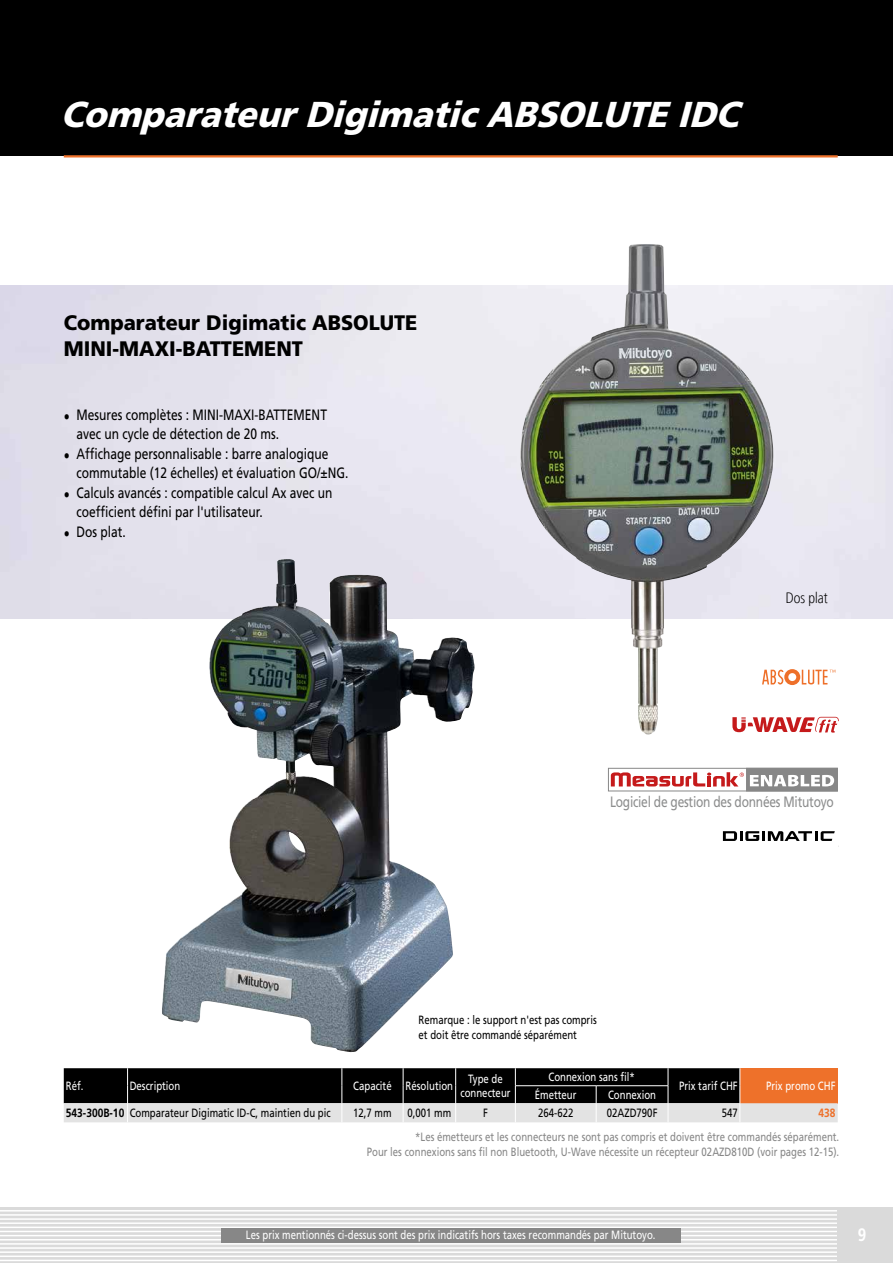
<style>
.page{position:relative;width:893px;height:1263px;background:#fff}
.page>*{position:absolute;margin:0;border:0;box-sizing:border-box;transform-origin:0 0}
.t1{font:italic 900 36px "Mitutoyo Frutiger";color:#fff}
.t2{font:900 21px/25.2px "Mitutoyo Frutiger";color:#000}
.t3{font:700 18px "Mitutoyo Frutiger";color:#fff}
.t4{font:15px/19.5px "Mitutoyo Frutiger";color:#000}
.t5{font:15px "Mitutoyo Frutiger";letter-spacing:-.015em;color:#8d8e8e}
.t6{font:300 15px "Mitutoyo Frutiger";color:#000}
.t7{font:12px/14.4px "Mitutoyo Frutiger";color:#fff;text-align:center}
.t8{font:12px/14.4px "Mitutoyo Frutiger";color:#878787;text-align:right}
.t9{font:12px/15px "Mitutoyo Frutiger";color:#000}
.t10{font:700 12px "Mitutoyo Frutiger";color:#ee702a}
.s1{font-weight:700}
</style>
<div class="page">
<div style="left:0;top:1208px;width:838px;height:55px;background:#dadada"></div>
<hr style="left:0;top:1210px;width:838px;height:1px;background:#fff">
<hr style="left:0;top:1214px;width:838px;height:2px;background:#fff">
<hr style="left:0;top:1218px;width:838px;height:2px;background:#fff">
<hr style="left:0;top:1222px;width:838px;height:2px;background:#fff">
<hr style="left:0;top:1226px;width:838px;height:2px;background:#fff">
<hr style="left:0;top:1231px;width:838px;height:1px;background:#fff">
<hr style="left:0;top:1235px;width:838px;height:1px;background:#fff">
<hr style="left:0;top:1239px;width:838px;height:1px;background:#fff">
<hr style="left:0;top:1243px;width:838px;height:1px;background:#fff">
<hr style="left:0;top:1247px;width:838px;height:2px;background:#fff">
<hr style="left:0;top:1251px;width:838px;height:2px;background:#fff">
<hr style="left:0;top:1255px;width:838px;height:2px;background:#fff">
<hr style="left:0;top:1260px;width:838px;height:1px;background:#fff">
<div style="left:838px;top:1208px;width:55px;height:55px;background:#dadada"></div>
<div style="left:221px;top:1229px;width:459px;height:14px;background:#878787"></div>
<div style="left:0;top:0;width:893px;height:155px;background:#000"></div>
<svg style="left:64px;top:1068px;width:774px;height:54px;background:#665c56"></svg>
<hr style="left:515px;top:1085px;width:81px;height:1px;background:#fff">
<hr style="left:596px;top:1085px;width:72px;height:1px;background:#fff">
<hr style="left:64px;top:155px;width:774px;height:2px;background:#ee712a">
<img style="left:520px;top:244px;width:253px;height:491px">
<img style="left:161px;top:559px;width:314px;height:493px">
<div style="left:608px;top:768px;width:230px;height:23px;background:#fff;border:1px solid #878787"></div>
<svg style="left:611px;top:772px;width:133px;height:14px"></svg>
<div style="left:746px;top:768px;width:92px;height:23px;background:#878787"></div>
<svg style="left:750px;top:775px;width:84px;height:11px"></svg>
<svg style="left:732px;top:717px;width:107px;height:16px"></svg>
<svg style="left:762px;top:669px;width:73px;height:16px"></svg>
<svg style="left:723px;top:831px;width:112px;height:10px"></svg>
<h1 class="t1" style="left:60px;top:93px;width:691px">ComparateurDigimaticABSOLUTEIDC</h1>
<h2 class="t2" style="left:64px;top:310px;width:355px">Comparateur Digimatic ABSOLUTE<br>MINI-MAXI-BATTEMENT</h2>
<p class="t4" style="left:77px;top:405px;width:252px;text-indent:-13px">• Mesures complètes : MINI-MAXI-BATTEMENT avec un cycle de détection de 20 ms.</p>
<p class="t4" style="left:77px;top:444px;width:273px;text-indent:-13px">• Affichage personnalisable : barre analogique commutable (12 échelles) et évaluation GO/±NG.</p>
<p class="t4" style="left:77px;top:483px;width:257px;text-indent:-13px">• Calculs avancés : compatible calcul Ax avec un coefficient défini par l'utilisateur.</p>
<p class="t4" style="left:64px;top:522px;width:64px">• Dos plat.</p>
<p class="t6" style="left:786px;top:589px;width:44px">Dos plat</p>
<p class="t5" style="left:610px;top:792px;width:225px">Logiciel de gestion des données Mitutoyo</p>
<p class="t9" style="left:419px;top:1012px;width:180px">Remarque : le support n'est pas compris et doit être commandé séparément</p>
<p class="t7" style="left:66px;top:1079px;width:19px">Réf.</p>
<p class="t7" style="left:130px;top:1079px;width:52px">Description</p>
<p class="t7" style="left:353px;top:1079px;width:101px">Capacité Résolution</p>
<p class="t7" style="left:460px;top:1072px;width:52px">Type de connecteur</p>
<p class="t7" style="left:548px;top:1070px;width:88px">Connexion sans fil*</p>
<p class="t7" style="left:535px;top:1087px;width:43px">Émetteur</p>
<p class="t7" style="left:608px;top:1087px;width:50px">Connexion</p>
<p class="t7" style="left:679px;top:1079px;width:60px">Prix tarif CHF</p>
<p class="t7" style="left:766px;top:1079px;width:71px">Prix promo CHF</p>
<p class="t9" style="left:66px;top:1106px;width:266px"><span class="s1">543-300B-10</span> Comparateur Digimatic ID-C, maintien du pic</p>
<p class="t9" style="left:353px;top:1106px;width:40px">12,7 mm</p>
<p class="t9" style="left:407px;top:1106px;width:45px">0,001 mm</p>
<p class="t9" style="left:483px;top:1106px;width:6px">F</p>
<p class="t9" style="left:538px;top:1106px;width:37px">264-622</p>
<p class="t9" style="left:607px;top:1106px;width:52px">02AZD790F</p>
<p class="t9" style="left:722px;top:1106px;width:18px">547</p>
<p class="t10" style="left:818px;top:1106px;width:19px">438</p>
<p class="t8" style="left:367px;top:1130px;width:474px">*Les émetteurs et les connecteurs ne sont pas compris et doivent être commandés séparément.<br>Pour les connexions sans fil non Bluetooth, U-Wave nécessite un récepteur 02AZD810D (voir pages 12-15).</p>
<p class="t7" style="left:246px;top:1227px;width:411px">Les prix mentionnés ci-dessus sont des prix indicatifs hors taxes recommandés par Mitutoyo.</p>
<p class="t3" style="left:858px;top:1224px;width:10px">9</p>
</div>
